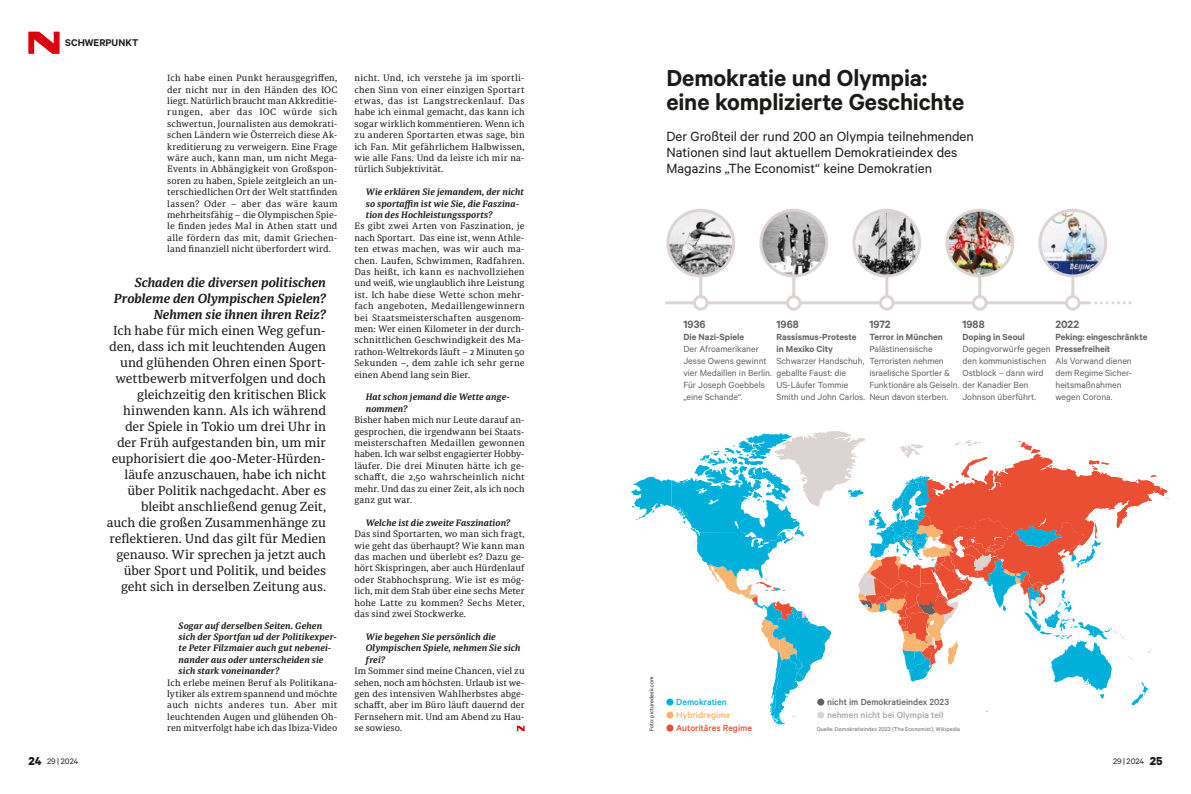
<style>
.page{position:relative;width:1191px;height:794px;background:#fff}
.page>*{position:absolute;margin:0;border:0;box-sizing:border-box;transform-origin:0 0}
.t1{font:600 26px/24px "Calibre";letter-spacing:-.005em;color:#1a1a18}
.t2{font:15px/16px "Calibre";color:#1a1a18}
.t3{font:13px/16px "Sindelar Regular A";letter-spacing:-.01em;color:#1a1a18;text-align:right}
.t4{font:italic 600 13px/16px "Sindelar";letter-spacing:-.01em;color:#1a1a18;text-align:right}
.t5{font:600 12px "Calibre";color:#636362}
.t6{font:600 11px "Calibre";letter-spacing:.005em;color:#1a1a18}
.t7{font:10px/12px "Calibre";letter-spacing:-.005em;color:#636362}
.t8{font:600 10px/12px "Calibre";letter-spacing:-.005em;color:#636362}
.t9{font:500 10px "Calibre";letter-spacing:-.005em;color:#636362}
.t10{font:500 10px "Calibre";letter-spacing:-.005em;color:#a8a8a7}
.t11{font:500 10px "Calibre";letter-spacing:-.005em;color:#ea4f34}
.t12{font:500 10px "Calibre";letter-spacing:-.005em;color:#f8b471}
.t13{font:500 10px "Calibre";color:#00b0db}
.t14{font:9.2px/11.4px "Sindelar Regular A";letter-spacing:.01em;color:#1a1a18;text-align:justify}
.t15{font:italic 600 9.2px/11.4px "Sindelar";color:#1a1a18}
.t16{font:9px "Calibre";letter-spacing:-.005em;color:#1a1a18}
.t17{font:6.2px "Calibre";letter-spacing:.015em;color:#636362}
.t18{font:6.2px "Calibre";letter-spacing:.015em;color:#1a1a18}
.s1{font-weight:700;font-size:13px}
</style>
<div class="page">
<svg style="left:28px;top:32px;width:32px;height:22px"></svg>
<svg style="left:517px;top:726px;width:7px;height:5px"></svg>
<svg style="left:631px;top:431px;width:538px;height:294px"></svg>
<div style="left:666px;top:698px;width:7px;height:7px;background:#00b0db;border-radius:50%"></div>
<div style="left:666px;top:711px;width:7px;height:7px;background:#f8b471;border-radius:50%"></div>
<div style="left:666px;top:724px;width:7px;height:7px;background:#ea4f34;border-radius:50%"></div>
<div style="left:817px;top:698px;width:7px;height:7px;background:#636362;border-radius:50%"></div>
<div style="left:817px;top:711px;width:7px;height:7px;background:#dcd4d2;border-radius:50%"></div>
<svg style="left:666px;top:209px;width:69px;height:68px"></svg>
<svg style="left:759px;top:209px;width:69px;height:68px"></svg>
<svg style="left:852px;top:209px;width:69px;height:68px"></svg>
<img style="left:945px;top:209px;width:69px;height:68px">
<img style="left:1038px;top:209px;width:69px;height:68px">
<hr style="left:665px;top:301px;width:425px;height:3px;background:#dcd4d2;border-radius:2px">
<hr style="left:699px;top:276px;width:3px;height:27px;background:#dcd4d2;border-radius:2px">
<hr style="left:792px;top:276px;width:3px;height:27px;background:#dcd4d2;border-radius:2px">
<hr style="left:885px;top:276px;width:3px;height:27px;background:#dcd4d2;border-radius:2px">
<hr style="left:978px;top:276px;width:3px;height:27px;background:#dcd4d2;border-radius:2px">
<hr style="left:1071px;top:276px;width:3px;height:27px;background:#dcd4d2;border-radius:2px">
<svg style="left:1094px;top:301px;width:37px;height:3px"></svg>
<svg style="left:693px;top:295px;width:15px;height:16px"></svg>
<svg style="left:786px;top:295px;width:15px;height:16px"></svg>
<svg style="left:879px;top:295px;width:15px;height:16px"></svg>
<svg style="left:972px;top:295px;width:15px;height:16px"></svg>
<svg style="left:1065px;top:295px;width:15px;height:16px"></svg>
<p class="t6" style="left:65px;top:36px;width:75px">SCHWERPUNKT</p>
<p class="t14" style="left:167px;top:73px;width:172px">Ich habe einen Punkt herausgegriffen, der nicht nur in den Händen des IOC liegt. Natürlich braucht man Akkreditie&shy;rungen, aber das IOC würde sich schwertun, Journalisten aus demokrati&shy;schen Ländern wie Österreich diese Ak&shy;kreditierung zu verweigern. Eine Frage wäre auch, kann man, um nicht Mega-Events in Abhängigkeit von Großspon&shy;soren zu haben, Spiele zeitgleich an un&shy;terschiedlichen Ort der Welt stattfinden lassen? Oder – aber das wäre kaum mehrheitsfähig – die Olympischen Spie&shy;le finden jedes Mal in Athen statt und alle fördern das mit, damit Griechen&shy;land finanziell nicht überfordert wird.</p>
<p class="t14" style="left:354px;top:73px;width:172px">nicht. Und, ich verstehe ja im sportli&shy;chen Sinn von einer einzigen Sportart etwas, das ist Langstreckenlauf. Das habe ich einmal gemacht, das kann ich sogar wirklich kommentieren. Wenn ich zu anderen Sportarten etwas sage, bin ich Fan. Mit gefährlichem Halbwissen, wie alle Fans. Und da leiste ich mir na&shy;türlich Subjektivität.</p>
<p class="t15" style="left:366px;top:187px;width:160px">Wie erklären Sie jemandem, der nicht so sportaffin ist wie Sie, die Faszina&shy;tion des Hochleistungssports?</p>
<p class="t14" style="left:354px;top:221px;width:172px">Es gibt zwei Arten von Faszination, je nach Sportart. Das eine ist, wenn Athle&shy;ten etwas machen, was wir auch ma&shy;chen. Laufen, Schwimmen, Radfahren.<br>Das heißt, ich kann es nachvollziehen und weiß, wie unglaublich ihre Leistung ist. Ich habe diese Wette schon mehr&shy;fach angeboten, Medaillengewinnern bei Staatsmeisterschaften ausgenom&shy;men: Wer einen Kilometer in der durch&shy;schnittlichen Geschwindigkeit des Ma&shy;rathon-Weltrekords läuft – 2 Minuten 50<br>Sekunden –, dem zahle ich sehr gerne einen Abend lang sein Bier.</p>
<p class="t15" style="left:366px;top:392px;width:146px">Hat schon jemand die Wette ange&shy;nommen?</p>
<p class="t14" style="left:354px;top:415px;width:172px">Bisher haben mich nur Leute darauf an&shy;gesprochen, die irgendwann bei Staats&shy;meisterschaften Medaillen gewonnen haben. Ich war selbst engagierter Hobby&shy;läufer. Die drei Minuten hätte ich ge&shy;schafft, die 2,50 wahrscheinlich nicht mehr. Und das zu einer Zeit, als ich noch ganz gut war.</p>
<p class="t15" style="left:366px;top:517px;width:146px">Welche ist die zweite Faszination?</p>
<p class="t14" style="left:354px;top:529px;width:172px">Das sind Sportarten, wo man sich fragt, wie geht das überhaupt? Wie kann man das machen und überlebt es? Dazu ge&shy;hört Skispringen, aber auch Hürdenlauf oder Stabhochsprung. Wie ist es mög&shy;lich, mit dem Stab über eine sechs Meter hohe Latte zu kommen? Sechs Meter, das sind zwei Stockwerke.</p>
<p class="t15" style="left:366px;top:631px;width:156px">Wie begehen Sie persönlich die<br>Olympischen Spiele, nehmen Sie sich frei?</p>
<p class="t14" style="left:354px;top:665px;width:172px">Im Sommer sind meine Chancen, viel zu sehen, noch am höchsten. Urlaub ist we&shy;gen des intensiven Wahlherbstes abge&shy;schafft, aber im Büro läuft dauernd der Fernsehern mit. Und am Abend zu Hau&shy;se sowieso.</p>
<h3 class="t4" style="left:114px;top:275px;width:214px">Schaden die diversen politischen<br>Probleme den Olympischen Spielen?<br>Nehmen sie ihnen ihren Reiz?</h3>
<p class="t3" style="left:107px;top:323px;width:221px">Ich habe für mich einen Weg gefun&shy;den, dass ich mit leuchtenden Augen und glühenden Ohren einen Sport&shy;wettbewerb mitverfolgen und doch gleichzeitig den kritischen Blick hinwenden kann. Als ich während der Spiele in Tokio um drei Uhr in der Früh aufgestanden bin, um mir euphorisiert die 400-Meter-Hürden&shy;läufe anzuschauen, habe ich nicht über Politik nachgedacht. Aber es bleibt anschließend genug Zeit,<br>auch die großen Zusammenhänge zu reflektieren. Und das gilt für Medien genauso. Wir sprechen ja jetzt auch über Sport und Politik, und beides geht sich in derselben Zeitung aus.</p>
<p class="t15" style="left:179px;top:620px;width:160px">Sogar auf derselben Seiten. Gehen sich der Sportfan ud der Politikexper&shy;te Peter Filzmaier auch gut nebenei&shy;nander aus oder unterscheiden sie sich stark voneinander?</p>
<p class="t14" style="left:167px;top:677px;width:172px">Ich erlebe meinen Beruf als Politikana&shy;lytiker als extrem spannend und möchte auch nichts anderes tun. Aber mit leuchtenden Augen und glühenden Oh&shy;ren mitverfolgt habe ich das Ibiza-Video</p>
<h1 class="t1" style="left:666px;top:65px;width:299px">Demokratie und Olympia: eine komplizierte Geschichte</h1>
<h2 class="t2" style="left:666px;top:127px;width:309px">Der Großteil der rund 200 an Olympia teilnehmenden<br>Nationen sind laut aktuellem Demokratieindex des<br>Magazins „The Economist“ keine Demokratien</h2>
<h3 class="t5" style="left:683px;top:317px;width:24px">1936</h3>
<p class="t8" style="left:683px;top:330px;width:62px">Die Nazi-Spiele</p>
<p class="t7" style="left:683px;top:342px;width:90px">Der Afroamerikaner<br>Jesse Owens gewinnt vier Medaillen in Berlin.<br>Für Joseph Goebbels „eine Schande“.</p>
<h3 class="t5" style="left:776px;top:317px;width:24px">1968</h3>
<p class="t8" style="left:776px;top:330px;width:82px">Rassismus-Proteste in Mexiko City</p>
<p class="t7" style="left:776px;top:354px;width:89px">Schwarzer Handschuh, geballte Faust: die<br>US-Läufer Tommie</p>
<h3 class="t5" style="left:869px;top:317px;width:23px">1972</h3>
<p class="t8" style="left:869px;top:330px;width:75px">Terror in München</p>
<p class="t7" style="left:869px;top:342px;width:65px">Palästinensische</p>
<p class="t7" style="left:869px;top:354px;width:76px">Terroristen nehmen</p>
<p class="t7" style="left:869px;top:366px;width:82px">israelische Sportler &amp;</p>
<p class="t7" style="left:869px;top:378px;width:160px">Funktionäre als Geiseln. der Kanadier Ben</p>
<p class="t7" style="left:776px;top:390px;width:173px">Smith und John Carlos. Neun davon sterben.</p>
<h3 class="t5" style="left:962px;top:317px;width:24px">1988</h3>
<p class="t8" style="left:962px;top:330px;width:64px">Doping in Seoul</p>
<p class="t7" style="left:962px;top:342px;width:90px">Dopingvorwürfe gegen den kommunistischen<br>Ostblock – dann wird</p>
<p class="t7" style="left:962px;top:390px;width:75px">Johnson überführt.</p>
<h3 class="t5" style="left:1055px;top:317px;width:25px">2022</h3>
<p class="t8" style="left:1055px;top:330px;width:94px">Peking: eingeschränkte<br>Pressefreiheit</p>
<p class="t7" style="left:1055px;top:354px;width:78px">Als Vorwand dienen dem Regime Sicher&shy;heitsmaßnahmen wegen Corona.</p>
<p class="t18" style="left:648px;top:731px;width:56px;rotate:-90deg">Foto: picturedesk.com</p>
<p class="t13" style="left:676px;top:696px;width:52px">Demokratien</p>
<p class="t12" style="left:676px;top:709px;width:55px">Hybridregime</p>
<p class="t11" style="left:676px;top:722px;width:77px">Autoritäres Regime</p>
<p class="t9" style="left:827px;top:696px;width:123px">nicht im Demokratieindex 2023</p>
<p class="t10" style="left:827px;top:709px;width:118px">nehmen nicht bei Olympia teil</p>
<p class="t17" style="left:816px;top:725px;width:145px">Quelle: Demokratieindex 2023 (The Economist), Wikipedia</p>
<p class="t16" style="left:28px;top:756px;width:51px"><span class="s1">24</span> 29 | 2024</p>
<p class="t16" style="left:1113px;top:756px;width:51px">29 | 2024 <span class="s1">25</span></p>
</div>
